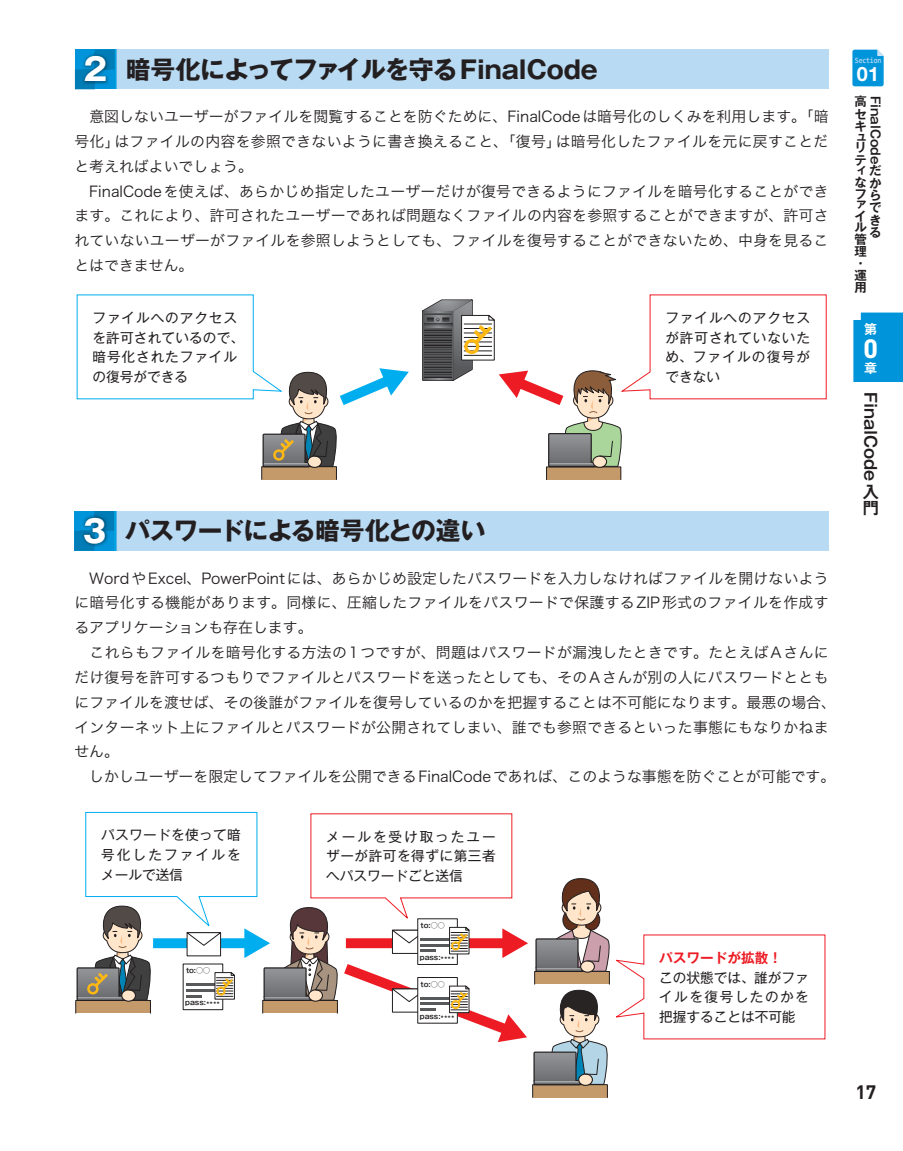
<style>
.page{position:relative;width:903px;height:1151px;background:#fff}
.page>*{position:absolute;margin:0;border:0;box-sizing:border-box;transform-origin:0 0}
.t1{font:700 27.3px "DIN Next LT Pro";color:#fff}
.t2{font:24.85px "Gothic MB101 Pro Bold 90 pv RKSJ H";color:#231f20}
.t3{font:24.85px "Gothic MB101 Pro Bold 90 pv RKSJ H";letter-spacing:-.025em;color:#231f20}
.t4{font:700 19.78px "Helvetica Neue LT Std";color:#fff}
.t5{font:700 19.25px "DIN";color:#231f20}
.t6{font:16.1px "Gothic MB101 Pro De Bold 90 pv RKSJ H";color:#231f20}
.t7{font:16.1px/16.1px "Gothic MB101 Pro De Bold 83 pv RKSJ H";color:#231f20}
.t8{font:14.88px/24.8px "Hira Kaku Pro N W3 90 pv RKSJ H";letter-spacing:.015em;color:#231f20}
.t9{font:13.65px/19.8px "Gothic MB101 Pr 6 N Regular 90 pv RKSJ H";letter-spacing:.065em;color:#231f20;text-align:justify}
.t10{font:13.65px "Gothic MB101 Pr 6 N De Bold 90 pv RKSJ H";color:#ed1c24}
.t11{font:12.95px "Gothic MB101 Pro De Bold 83 pv RKSJ H";color:#fff}
.t12{font:12.42px/12.2px "Gothic MB101 Pro De Bold 83 pv RKSJ H";color:#231f20}
.t13{font:12.42px "Gothic MB101 Pro De Bold 90 pv RKSJ H";color:#231f20}
.t14{font:700 8.05px "Consolas";letter-spacing:-.03em;color:#acd4f1;scale:.9 1}
.t15{font:7px "Gothic MB101 Pr 6 N De Bold 90 pv RKSJ H";color:#231f20}
.s1{font-family:"Gothic MB101 Pr 6 N Bold 90 pv RKSJ H";font-size:30.97px;color:#fff}
.s2{font-family:"Koz Go Pr 6 N Regular 90 pv RKSJ H"}
</style>
<div class="page">
<div style="left:262px;top:467px;width:74px;height:12px;background:#c49a6b"></div>
<svg style="left:76px;top:294px;width:333px;height:174px"></svg>
<div style="left:546px;top:467px;width:75px;height:13px;background:#c49a6b"></div>
<svg style="left:422px;top:294px;width:405px;height:174px"></svg>
<div style="left:183px;top:963px;width:40px;height:47px;border:1px solid #231f20"></div>
<div style="left:76px;top:1000px;width:74px;height:13px;background:#c49a6b"></div>
<div style="left:77px;top:967px;width:42px;height:31px;border:2px solid #231f20"></div>
<div style="left:77px;top:996px;width:47px;height:5px;border:2px solid #231f20"></div>
<svg style="left:78px;top:968px;width:40px;height:29px"></svg>
<svg style="left:78px;top:997px;width:45px;height:3px"></svg>
<div style="left:121px;top:989px;width:15px;height:13px;border:1px solid #231f20;border-radius:50%"></div>
<svg style="left:85px;top:811px;width:185px;height:190px"></svg>
<div style="left:533px;top:1085px;width:74px;height:12px;background:#c49a6b"></div>
<div style="left:534px;top:1052px;width:42px;height:30px;border:2px solid #231f20"></div>
<div style="left:534px;top:1080px;width:47px;height:5px;border:2px solid #231f20"></div>
<div style="left:535px;top:1053px;width:40px;height:28px;background:linear-gradient(to bottom,#939597,#6e6f72)"></div>
<svg style="left:535px;top:1081px;width:45px;height:3px"></svg>
<div style="left:578px;top:1073px;width:15px;height:13px;border:1px solid #231f20;border-radius:50%"></div>
<div style="left:535px;top:971px;width:74px;height:13px;background:#c49a6b"></div>
<div style="left:534px;top:971px;width:76px;height:14px;border:1px solid #231f20"></div>
<div style="left:263px;top:1000px;width:74px;height:13px;background:#c49a6b"></div>
<div style="left:262px;top:1000px;width:76px;height:14px;border:1px solid #231f20"></div>
<div style="left:264px;top:967px;width:42px;height:31px;border:2px solid #231f20"></div>
<div style="left:264px;top:996px;width:47px;height:5px;border:2px solid #231f20"></div>
<svg style="left:265px;top:968px;width:40px;height:29px"></svg>
<svg style="left:265px;top:997px;width:45px;height:3px"></svg>
<svg style="left:279px;top:813px;width:249px;height:229px"></svg>
<div style="left:536px;top:938px;width:42px;height:31px;border:2px solid #231f20"></div>
<div style="left:536px;top:967px;width:47px;height:5px;border:2px solid #231f20"></div>
<svg style="left:537px;top:939px;width:40px;height:29px"></svg>
<svg style="left:537px;top:968px;width:45px;height:3px"></svg>
<svg style="left:549px;top:878px;width:277px;height:207px"></svg>
<hr style="left:115px;top:50px;width:2px;height:39px;background:#55b4e6">
<hr style="left:113px;top:50px;width:3px;height:39px;background:#00a3df">
<svg style="left:75px;top:50px;width:40px;height:39px"></svg>
<div style="left:117px;top:50px;width:712px;height:39px;background:#b9daf3"></div>
<img style="left:81px;top:53px;width:28px;height:32px">
<img style="left:81px;top:69px;width:14px;height:16px">
<img style="left:95px;top:53px;width:14px;height:16px">
<hr style="left:114px;top:511px;width:3px;height:40px;background:#55b4e6">
<hr style="left:113px;top:511px;width:2px;height:40px;background:#00a3df">
<svg style="left:74px;top:511px;width:40px;height:40px"></svg>
<div style="left:117px;top:511px;width:711px;height:40px;background:#b9daf3"></div>
<img style="left:81px;top:514px;width:27px;height:33px">
<img style="left:81px;top:531px;width:13px;height:16px">
<img style="left:94px;top:514px;width:14px;height:17px">
<svg style="left:852px;top:50px;width:31px;height:36px"></svg>
<div style="left:853px;top:313px;width:50px;height:69px;background:#0095da"></div>
<h2 class="t2" style="left:83px;top:60px;width:516px"><span class="s1">2</span> 暗号化によってファイルを守るFinalCode</h2>
<p class="t8" style="left:74px;top:106px;width:756px">　意図しないユーザーがファイルを閲覧することを防ぐために、FinalCodeは暗号化のしくみを利用します。「暗号化」はファイルの内容を参照できないように書き換えること、「復号」は暗号化したファイルを元に戻すことだと考えればよいでしょう。<br>　FinalCodeを使えば、あらかじめ指定したユーザーだけが復号できるようにファイルを暗号化することができます。これにより、許可されたユーザーであれば問題なくファイルの内容を参照することができますが、許可されていないユーザーがファイルを参照しようとしても、ファイルを復号することができないため、中身を見ることはできません。</p>
<p class="t9" style="left:92px;top:309px;width:153px;text-align:left">ファイルへのアクセスを許可されているので、暗号化されたファイルの復号ができる</p>
<p class="t9" style="left:665px;top:309px;width:146px">ファイルへのアクセスが許可されていないため、ファイルの復号ができない</p>
<h2 class="t3" style="left:83px;top:522px;width:404px"><span class="s1">3</span> パスワードによる暗号化との違い</h2>
<p class="t8" style="left:74px;top:568px;width:763px">　WordやExcel、PowerPointには、あらかじめ設定したパスワードを入力しなければファイルを開けないように暗号化する機能があります。同様に、圧縮したファイルをパスワードで保護するZIP形式のファイルを作成するアプリケーションも存在します。<br>　これらもファイルを暗号化する方法の1つですが、問題はパスワードが漏洩したときです。たとえばAさんにだけ復号を許可するつもりでファイルとパスワードを送ったとしても、そのAさんが別の人にパスワードとともにファイルを渡せば、その後誰がファイルを復号しているのかを把握することは不可能になります。最悪の場合、インターネット上にファイルとパスワードが公開されてしまい、誰でも参照できるといった事態にもなりかねません。<br>　しかしユーザーを限定してファイルを公開できるFinalCodeであれば、このような事態を防ぐことが可能です。</p>
<p class="t9" style="left:101px;top:827px;width:141px">パスワードを使って暗号化したファイルをメールで送信</p>
<p class="t15" style="left:186px;top:968px;width:26px">to:<span class="s2">○○</span></p>
<p class="t15" style="left:185px;top:1000px;width:36px">pass:****</p>
<p class="t9" style="left:326px;top:828px;width:171px">メールを受け取ったユーザーが許可を得ずに第三者へパスワードごと送信</p>
<p class="t15" style="left:421px;top:923px;width:26px">to:<span class="s2">○○</span></p>
<p class="t15" style="left:420px;top:955px;width:36px">pass:****</p>
<p class="t15" style="left:421px;top:982px;width:26px">to:<span class="s2">○○</span></p>
<p class="t15" style="left:420px;top:1014px;width:36px">pass:****</p>
<p class="t10" style="left:659px;top:952px;width:124px">パスワードが拡散！</p>
<p class="t9" style="left:659px;top:969px;width:151px">この状態では、誰がファイルを復号したのかを把握することは不可能</p>
<p class="t14" style="left:855px;top:57px;width:31px">Section</p>
<h3 class="t4" style="left:857px;top:63px;width:24px">01</h3>
<p class="t12" style="left:854px;top:97px;width:13px;text-align:justify">高セキ</p>
<p class="t12" style="left:854px;top:133px;width:13px;line-height:10.5px">ュリ</p>
<p class="t12" style="left:854px;top:155px;width:13px">テ</p>
<p class="t12" style="left:854px;top:201px;width:14px;line-height:11.7px">ァイル管理・運用</p>
<p class="t13" style="left:880px;top:95px;width:70px;rotate:90deg">FinalCode</p>
<p class="t12" style="left:854px;top:166px;width:28px;text-align:right">ィだなかフらで<br>き<br>る</p>
<p class="t11" style="left:864px;top:324px;width:14px">第</p>
<h1 class="t1" style="left:863px;top:333px;width:17px">0</h1>
<p class="t11" style="left:864px;top:363px;width:14px">章</p>
<p class="t6" style="left:877px;top:392px;width:91px;rotate:90deg">FinalCode</p>
<p class="t7" style="left:863px;top:486px;width:17px">入門</p>
<p class="t5" style="left:855px;top:1079px;width:22px">17</p>
</div>
